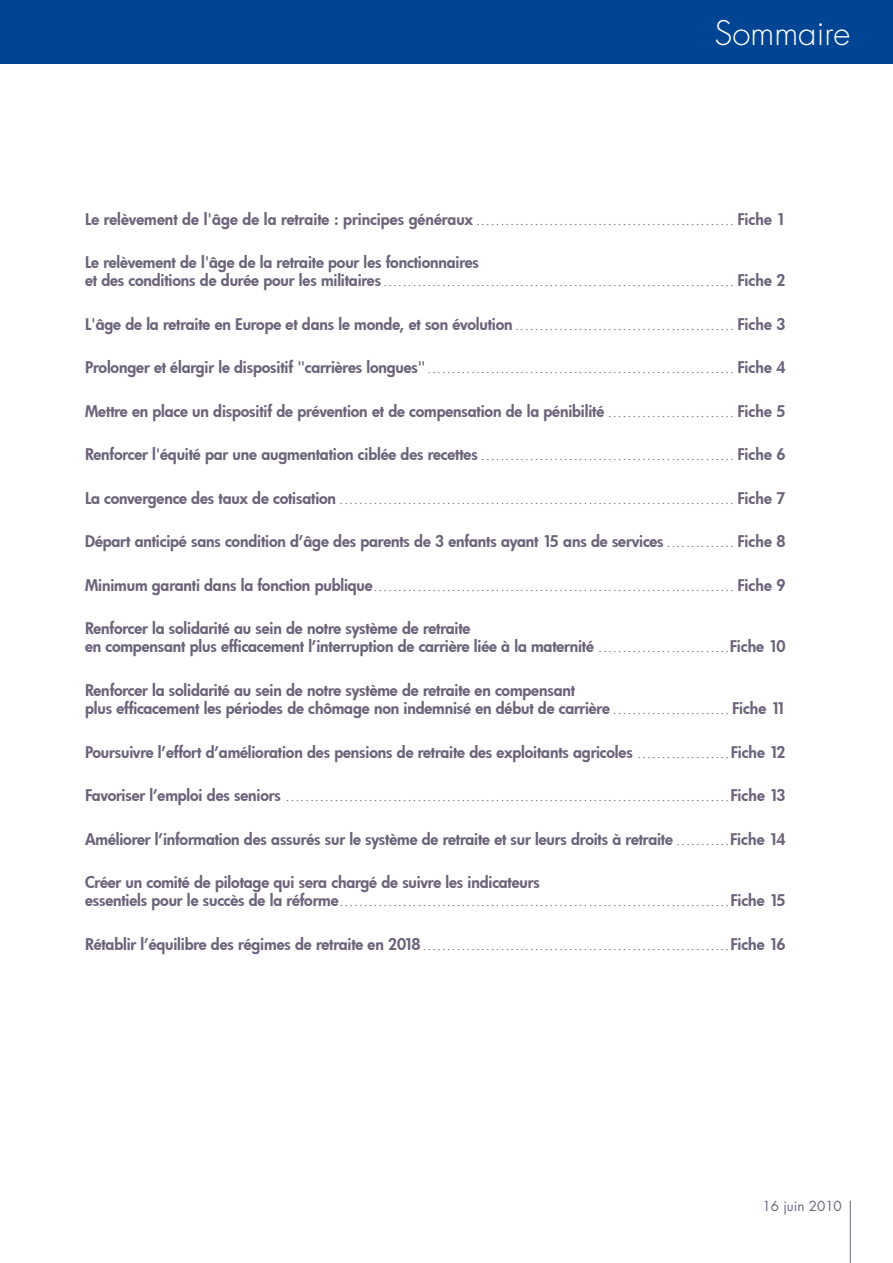
<style>
.page{position:relative;width:893px;height:1263px;background:#fff}
.page>*{position:absolute;margin:0;border:0;box-sizing:border-box;transform-origin:0 0}
.t1{font:300 33px "Futura";color:#fff}
.t2{font:15.75px/18px "Futura Hv";letter-spacing:-.01em;color:#6c637a}
.t3{font:300 15.75px "Futura";color:#6c637a}
.t4{font:13.5px "Futura";color:#6c637a}
.s1{font-family:"Futura";font-weight:300}
.s2{font-family:"Futura Hv";font-weight:400}
</style>
<div class="page">
<hr style="left:850px;top:1200px;width:1px;height:63px;background:#6c637a">
<div style="left:0;top:0;width:893px;height:64px;background:#004494"></div>
<h1 class="t1" style="left:714px;top:11px;width:138px">Sommaire</h1>
<p class="t2" style="left:85px;top:210px;width:702px">Le relèvement de l'âge de la retraite : principes généraux <span class="s1">.....................................................</span> Fiche 1</p>
<p class="t2" style="left:85px;top:253px;width:395px">Le relèvement de l'âge de la retraite pour les fonctionnaires</p>
<p class="t3" style="left:85px;top:270px;width:702px"><span class="s2">et des conditions de durée pour les militaires</span> ........................................................................ <span class="s2">Fiche 2</span></p>
<p class="t2" style="left:85px;top:315px;width:702px">L'âge de la retraite en Europe et dans le monde, et son évolution<span class="s1">.............................................</span> Fiche 3</p>
<p class="t3" style="left:85px;top:357px;width:702px"><span class="s2">Prolonger et élargir le dispositif "carrières longues"</span>............................................................... <span class="s2">Fiche 4</span></p>
<p class="t2" style="left:85px;top:402px;width:702px">Mettre en place un dispositif de prévention et de compensation de la pénibilité <span class="s1">..........................</span> Fiche 5</p>
<p class="t2" style="left:85px;top:445px;width:702px">Renforcer l'équité par une augmentation ciblée des recettes <span class="s1">....................................................</span> Fiche 6</p>
<p class="t3" style="left:85px;top:488px;width:702px"><span class="s2">La convergence des taux de cotisation</span> ................................................................................. <span class="s2">Fiche 7</span></p>
<p class="t2" style="left:85px;top:532px;width:702px">Départ anticipé sans condition d’âge des parents de 3 enfants ayant 15 ans de services <span class="s1">..............</span> Fiche 8</p>
<p class="t3" style="left:85px;top:575px;width:702px"><span class="s2">Minimum garanti dans la fonction publique</span>.......................................................................... <span class="s2">Fiche 9</span></p>
<p class="t2" style="left:85px;top:619px;width:702px">Renforcer la solidarité au sein de notre système de retraite<br>en compensant plus efficacement l’interruption de carrière liée à la maternité <span class="s1">...........................</span>Fiche 10</p>
<p class="t2" style="left:85px;top:681px;width:702px">Renforcer la solidarité au sein de notre système de retraite en compensant<br>plus efficacement les périodes de chômage non indemnisé en début de carrière <span class="s1">........................</span> Fiche 11</p>
<p class="t2" style="left:85px;top:742px;width:702px">Poursuivre l’effort d’amélioration des pensions de retraite des exploitants agricoles <span class="s1">...................</span>Fiche 12</p>
<p class="t3" style="left:85px;top:785px;width:702px"><span class="s2">Favoriser l’emploi des seniors</span> ...........................................................................................<span class="s2">Fiche 13</span></p>
<p class="t2" style="left:85px;top:829px;width:702px">Améliorer l’information des assurés sur le système de retraite et sur leurs droits à retraite <span class="s1">...........</span>Fiche 14</p>
<p class="t2" style="left:85px;top:873px;width:456px">Créer un comité de pilotage qui sera chargé de suivre les indicateurs</p>
<p class="t3" style="left:85px;top:890px;width:702px"><span class="s2">essentiels pour le succès de la réforme</span>................................................................................<span class="s2">Fiche 15</span></p>
<p class="t3" style="left:85px;top:934px;width:702px"><span class="s2">Rétablir l’équilibre des régimes de retraite en 2018</span>...............................................................<span class="s2">Fiche 16</span></p>
<p class="t4" style="left:763px;top:1197px;width:81px">16 juin 2010</p>
</div>
